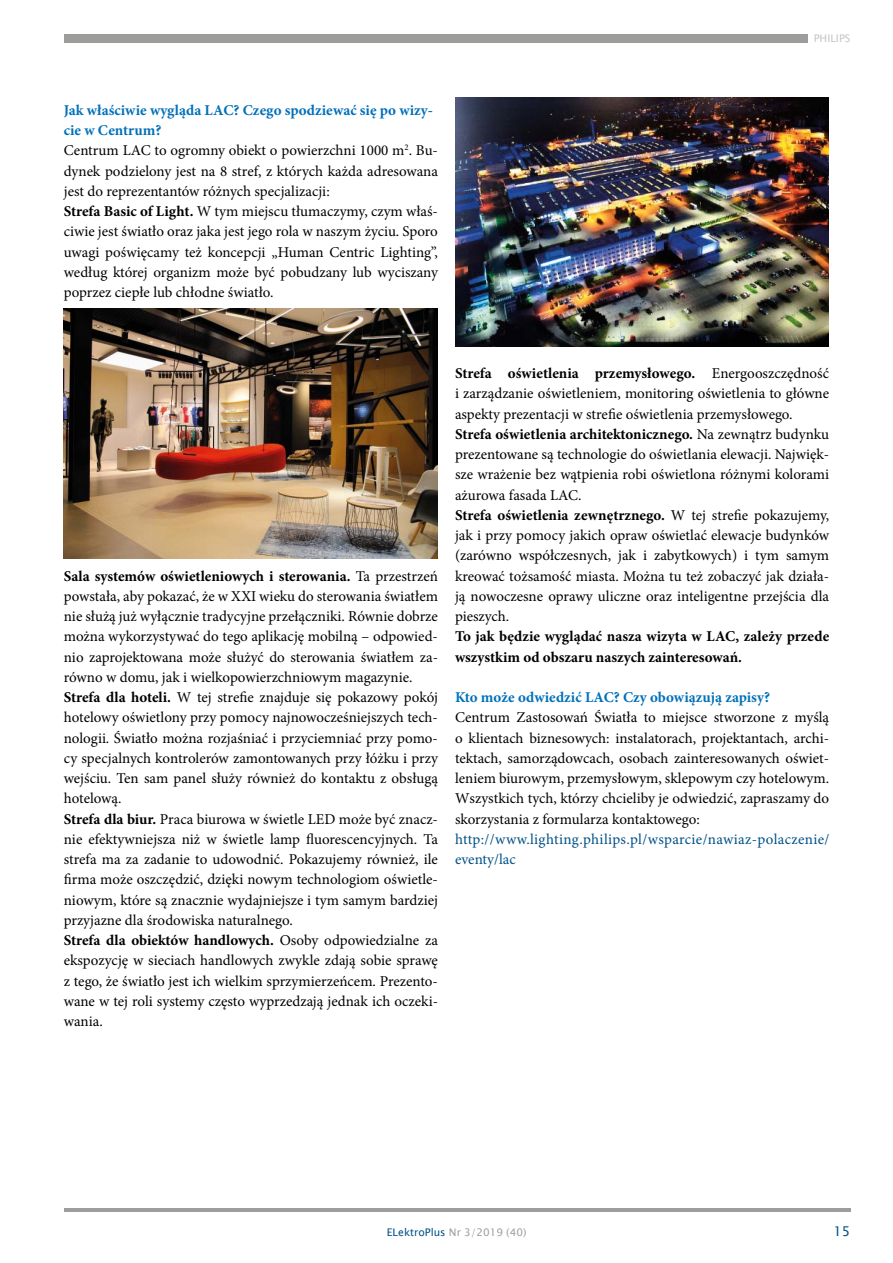
<style>
.page{position:relative;width:893px;height:1263px;background:#fff}
.page>*{position:absolute;margin:0;border:0;box-sizing:border-box;transform-origin:0 0}
.t1{font:15px/20.2px "Minion Pro";color:#000}
.t2{font:700 15px/20.2px "Minion Pro";color:#000}
.t3{font:15px/20.2px "Minion Pro";letter-spacing:.025em;color:#005187}
.t4{font:700 15px "Minion Pro";color:#0070ba}
.t5{font:13.5px "Lucida Sans Unicode";color:#005187}
.t6{font:10.5px "Lucida Sans Unicode";color:#9d9d9c}
.t7{font:10.5px "Lucida Sans Unicode";color:#c6c6c6}
.s1{font-weight:700;color:#0070ba}
.s2{font-weight:700}
.s3{color:#005187}
</style>
<div class="page">
<hr style="left:64px;top:1209px;width:786px;height:3px;background:#9d9d9c">
<div style="left:64px;top:34px;width:743px;height:9px;background:#9d9d9c"></div>
<img style="left:64px;top:309px;width:374px;height:249px">
<img style="left:455px;top:98px;width:374px;height:249px">
<p class="t1" style="left:64px;top:100px;width:376px"><span class="s1">Jak właściwie wygląda LAC? Czego spodziewać się po wizy&shy;cie w Centrum?<br></span>Centrum LAC to ogromny obiekt o powierzchni 1000 m<sup>2</sup>. Bu&shy;dynek podzielony jest na 8 stref, z których każda adresowana jest do reprezentantów różnych specjalizacji:<br><span class="s2">Strefa Basic of Light.</span> W tym miejscu tłumaczymy, czym właś&shy;ciwie jest światło oraz jaka jest jego rola w naszym życiu. Sporo uwagi poświęcamy też koncepcji „Human Centric Lighting”, według której organizm może być pobudzany lub wyciszany poprzez ciepłe lub chłodne światło.</p>
<p class="t7" style="left:814px;top:30px;width:38px">PHILIPS</p>
<p class="t1" style="left:64px;top:566px;width:376px"><span class="s2">Sala systemów oświetleniowych i sterowania.</span> Ta przestrzeń powstała, aby pokazać, że w XXI wieku do sterowania światłem nie służą już wyłącznie tradycyjne przełączniki. Równie dobrze można wykorzystywać do tego aplikację mobilną – odpowied&shy;nio zaprojektowana może służyć do sterowania światłem za&shy;równo w domu, jak i wielkopowierzchniowym magazynie.<br><span class="s2">Strefa dla hoteli.</span> W tej strefie znajduje się pokazowy pokój hotelowy oświetlony przy pomocy najnowocześniejszych tech&shy;nologii. Światło można rozjaśniać i przyciemniać przy pomo&shy;cy specjalnych kontrolerów zamontowanych przy łóżku i przy wejściu. Ten sam panel służy również do kontaktu z obsługą hotelową.<br><span class="s2">Strefa dla biur.</span> Praca biurowa w świetle LED może być znacz&shy;nie efektywniejsza niż w świetle lamp fluorescencyjnych. Ta strefa ma za zadanie to udowodnić. Pokazujemy również, ile firma może oszczędzić, dzięki nowym technologiom oświetle&shy;niowym, które są znacznie wydajniejsze i tym samym bardziej przyjazne dla środowiska naturalnego.<br><span class="s2">Strefa dla obiektów handlowych.</span> Osoby odpowiedzialne za ekspozycję w sieciach handlowych zwykle zdają sobie sprawę z tego, że światło jest ich wielkim sprzymierzeńcem. Prezento&shy;wane w tej roli systemy często wyprzedzają jednak ich oczeki&shy;wania.</p>
<p class="t1" style="left:455px;top:363px;width:376px"><span class="s2">Strefa oświetlenia przemysłowego.</span> Energooszczędność i zarządzanie oświetleniem, monitoring oświetlenia to główne aspekty prezentacji w strefie oświetlenia przemysłowego.<br><span class="s2">Strefa oświetlenia architektonicznego.</span> Na zewnątrz budynku prezentowane są technologie do oświetlania elewacji. Najwięk&shy;sze wrażenie bez wątpienia robi oświetlona różnymi kolorami ażurowa fasada LAC.<br><span class="s2">Strefa oświetlenia zewnętrznego.</span> W tej strefie pokazujemy, jak i przy pomocy jakich opraw oświetlać elewacje budynków (zarówno współczesnych, jak i zabytkowych) i tym samym kreować tożsamość miasta. Można tu też zobaczyć jak działa&shy;ją nowoczesne oprawy uliczne oraz inteligentne przejścia dla pieszych.</p>
<p class="t2" style="left:455px;top:626px;width:376px">To jak będzie wyglądać nasza wizyta w LAC, zależy przede wszystkim od obszaru naszych zainteresowań.</p>
<p class="t4" style="left:455px;top:687px;width:317px">Kto może odwiedzić LAC? Czy obowiązują zapisy?</p>
<p class="t1" style="left:455px;top:707px;width:376px;text-align:justify">Centrum Zastosowań Światła to miejsce stworzone z myślą o klientach biznesowych: instalatorach, projektantach, archi&shy;tektach, samorządowcach, osobach zainteresowanych oświet&shy;leniem biurowym, przemysłowym, sklepowym czy hotelowym.<br>Wszystkich tych, którzy chcieliby je odwiedzić, zapraszamy do skorzystania z formularza kontaktowego:</p>
<p class="t3" style="left:455px;top:829px;width:376px">http://www.lighting.philips.pl/wsparcie/nawiaz-polaczenie/ eventy/lac</p>
<p class="t6" style="left:387px;top:1223px;width:141px"><span class="s3">ELektroPlus</span> Nr 3/2019 (40)</p>
<p class="t5" style="left:833px;top:1220px;width:19px">15</p>
</div>
